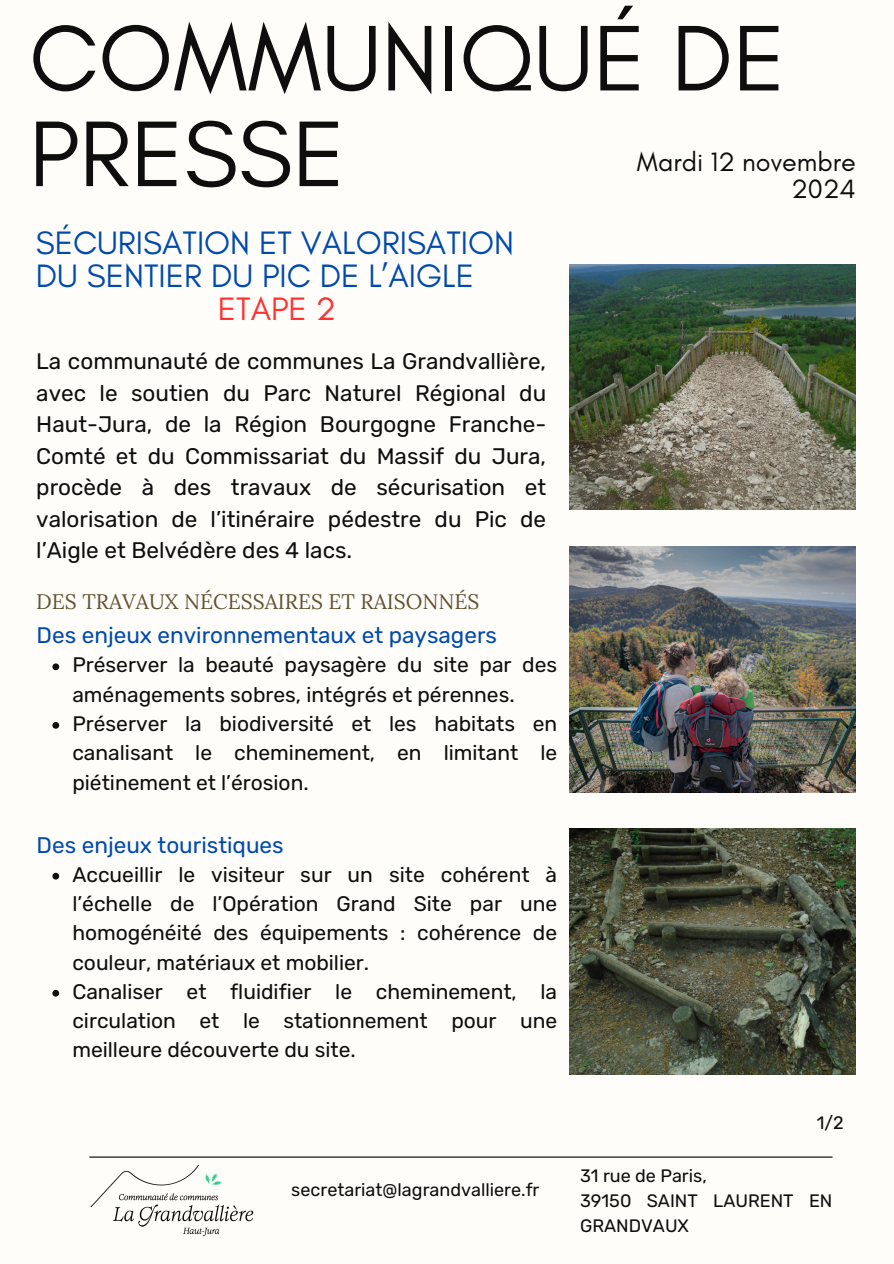
<style>
.page{position:relative;width:894px;height:1264px;background:#fff}
.page>*{position:absolute;margin:0;border:0;box-sizing:border-box;transform-origin:0 0}
.t1{font:94.8px/95.7px "Glacial Indifference";color:#0e0e0e}
.t2{font:33px "Glacial Indifference";color:#004aad}
.t3{font:33px "Glacial Indifference";color:#ff3131}
.t4{font:27px/26.2px "Glacial Indifference";color:#0e0e0e;text-align:right}
.t5{font:22.5px/31.5px "Rubik";color:#0e0e0e;text-align:justify}
.t6{font:22.5px "Rubik";color:#004aad}
.t7{font:21px/29.2px "Rubik";color:#0e0e0e;text-align:justify}
.t8{font:21px "Lora";color:#635231}
.t9{font:18px/24.8px "Rubik";color:#0e0e0e}
</style>
<div class="page">
<div style="left:0;top:0;width:893px;height:1263px;background:#fffdfa"></div>
<img style="left:569px;top:264px;width:286px;height:245px">
<hr style="left:89px;top:1156px;width:743px;height:1px;background:#000">
<img style="left:569px;top:546px;width:286px;height:246px">
<img style="left:569px;top:828px;width:286px;height:246px">
<svg style="left:52px;top:663px;width:7px;height:7px"></svg>
<svg style="left:52px;top:722px;width:7px;height:6px"></svg>
<svg style="left:52px;top:872px;width:7px;height:7px"></svg>
<svg style="left:52px;top:989px;width:7px;height:7px"></svg>
<img style="left:90px;top:1164px;width:164px;height:72px">
<h1 class="t1" style="left:29px;top:9px;width:757px">COMMUNIQUÉ DE<br>PRESSE</h1>
<h3 class="t2" style="left:36px;top:223px;width:479px">SÉCURISATION ET VALORISATION</h3>
<h3 class="t2" style="left:36px;top:256px;width:439px">DU SENTIER DU PIC DE L’AIGLE</h3>
<h3 class="t3" style="left:218px;top:288px;width:120px">ETAPE 2</h3>
<h2 class="t4" style="left:636px;top:149px;width:220px">Mardi 12 novembre<br>2024</h2>
<p class="t5" style="left:36px;top:346px;width:511px">La communauté de communes La Grandvallière, avec le soutien du Parc Naturel Régional du Haut-Jura, de la Région Bourgogne Franche-Comté et du Commissariat du Massif du Jura, procède à des travaux de sécurisation et valorisation de l’itinéraire pédestre du Pic de l’Aigle et Belvédère des 4 lacs.</p>
<p class="t8" style="left:36px;top:587px;width:444px">DES TRAVAUX NÉCESSAIRES ET RAISONNÉS</p>
<h5 class="t6" style="left:37px;top:622px;width:462px">Des enjeux environnementaux et paysagers</h5>
<p class="t7" style="left:72px;top:650px;width:486px">Préserver la beauté paysagère du site par des aménagements sobres, intégrés et pérennes.</p>
<p class="t7" style="left:72px;top:709px;width:486px">Préserver la biodiversité et les habitats en canalisant le cheminement, en limitant le piétinement et l’érosion.</p>
<p class="t6" style="left:37px;top:831px;width:248px">Des enjeux touristiques</p>
<p class="t7" style="left:72px;top:860px;width:486px">Accueillir le visiteur sur un site cohérent à l’échelle de l’Opération Grand Site par une homogénéité des équipements : cohérence de couleur, matériaux et mobilier.</p>
<p class="t7" style="left:72px;top:977px;width:486px">Canaliser et fluidifier le cheminement, la circulation et le stationnement pour une meilleure découverte du site.</p>
<h5 class="t9" style="left:291px;top:1177px;width:250px">secretariat@lagrandvalliere.fr</h5>
<p class="t9" style="left:816px;top:1110px;width:28px">1/2</p>
<h4 class="t9" style="left:580px;top:1163px;width:128px">31 rue de Paris,</h4>
<h5 class="t9" style="left:580px;top:1188px;width:254px">39150 SAINT LAURENT EN<br>GRANDVAUX</h5>
</div>
